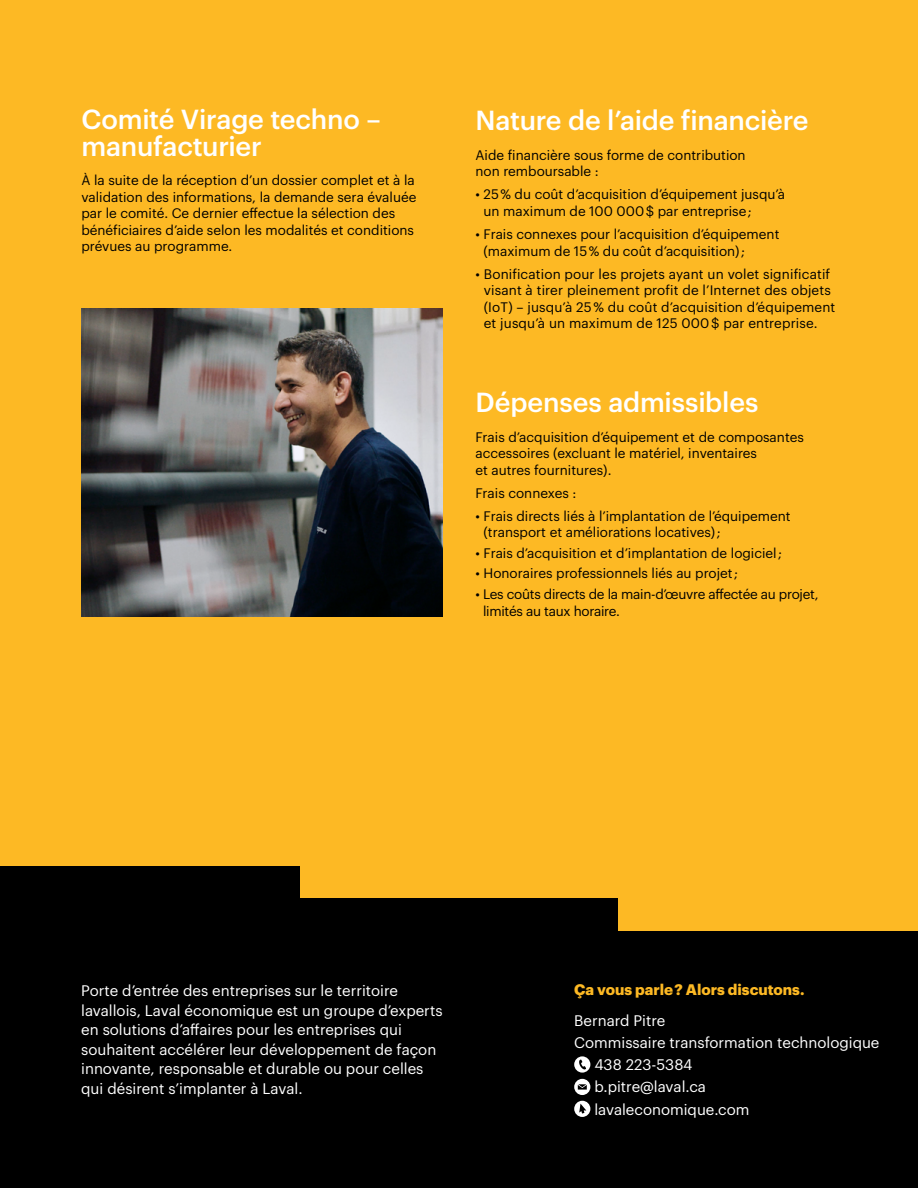
<style>
.page{position:relative;width:918px;height:1188px;background:#000}
.page>*{position:absolute;margin:0;border:0;box-sizing:border-box;transform-origin:0 0}
.t1{font:500 27px/27px "Graphik";letter-spacing:-.005em;color:#fff}
.t2{font:15px/19.5px "Graphik";color:#fff}
.t3{font:700 15px "Graphik";color:#fdb924}
.t4{font:13.5px/16.5px "Graphik";color:#000}
.t5{font:13.5px/16.5px "Graphik";letter-spacing:-.02em;color:#000}
</style>
<div class="page">
<div style="left:0;top:0;width:317px;height:866px;background:#fdb924"></div>
<div style="left:300px;top:0;width:339px;height:898px;background:#fdb924"></div>
<div style="left:618px;top:0;width:300px;height:931px;background:#fdb924"></div>
<img style="left:81px;top:309px;width:361px;height:307px">
<svg style="left:574px;top:1056px;width:16px;height:17px"></svg>
<svg style="left:574px;top:1079px;width:16px;height:16px"></svg>
<svg style="left:574px;top:1101px;width:16px;height:16px"></svg>
<h1 class="t1" style="left:81px;top:103px;width:301px">Comité Virage techno – manufacturier</h1>
<p class="t4" style="left:81px;top:171px;width:337px">À la suite de la réception d’un dossier complet et à la validation des informations, la demande sera évaluée par le comité. Ce dernier effectue la sélection des bénéficiaires d’aide selon les modalités et conditions prévues au programme.</p>
<h1 class="t1" style="left:476px;top:104px;width:335px">Nature de l’aide financière</h1>
<p class="t4" style="left:476px;top:145px;width:272px">Aide financière sous forme de contribution non remboursable :</p>
<p class="t4" style="left:484px;top:185px;width:303px;text-indent:-8px">• 25 % du coût d’acquisition d’équipement jusqu’à un maximum de 100 000 $ par entreprise ;</p>
<p class="t4" style="left:484px;top:225px;width:297px;text-indent:-8px">• Frais connexes pour l’acquisition d’équipement (maximum de 15 % du coût d’acquisition) ;</p>
<p class="t4" style="left:484px;top:265px;width:353px;text-indent:-8px">• Bonification pour les projets ayant un volet significatif visant à tirer pleinement profit de l’Internet des objets (IoT) – jusqu’à 25 % du coût d’acquisition d’équipement et jusqu’à un maximum de 125 000 $ par entreprise.</p>
<h1 class="t1" style="left:476px;top:386px;width:285px">Dépenses admissibles</h1>
<p class="t4" style="left:476px;top:427px;width:330px">Frais d’acquisition d’équipement et de composantes accessoires (excluant le matériel, inventaires<br>et autres fournitures).</p>
<p class="t4" style="left:476px;top:483px;width:102px">Frais connexes :</p>
<p class="t4" style="left:484px;top:506px;width:309px;text-indent:-8px">• Frais directs liés à l’implantation de l’équipement (transport et améliorations locatives) ;</p>
<p class="t4" style="left:476px;top:544px;width:308px">• Frais d’acquisition et d’implantation de logiciel ;</p>
<p class="t4" style="left:476px;top:564px;width:264px">• Honoraires professionnels liés au projet ;</p>
<p class="t5" style="left:483px;top:585px;width:337px;text-indent:-8px">• Les coûts directs de la main-d’œuvre affectée au projet, limités au taux horaire.</p>
<p class="t2" style="left:81px;top:980px;width:363px">Porte d’entrée des entreprises sur le territoire lavallois, Laval économique est un groupe d’experts en solutions d’affaires pour les entreprises qui souhaitent accélérer leur développement de façon innovante, responsable et durable ou pour celles qui désirent s’implanter à Laval.</p>
<p class="t3" style="left:574px;top:978px;width:232px">Ça vous parle ? Alors discutons.</p>
<p class="t2" style="left:574px;top:1009px;width:93px">Bernard Pitre</p>
<p class="t2" style="left:574px;top:1032px;width:307px">Commissaire transformation technologique</p>
<p class="t2" style="left:594px;top:1054px;width:100px">438 223-5384</p>
<p class="t2" style="left:594px;top:1076px;width:113px">b.pitre@laval.ca</p>
<p class="t2" style="left:594px;top:1098px;width:157px">lavaleconomique.com</p>
</div>
